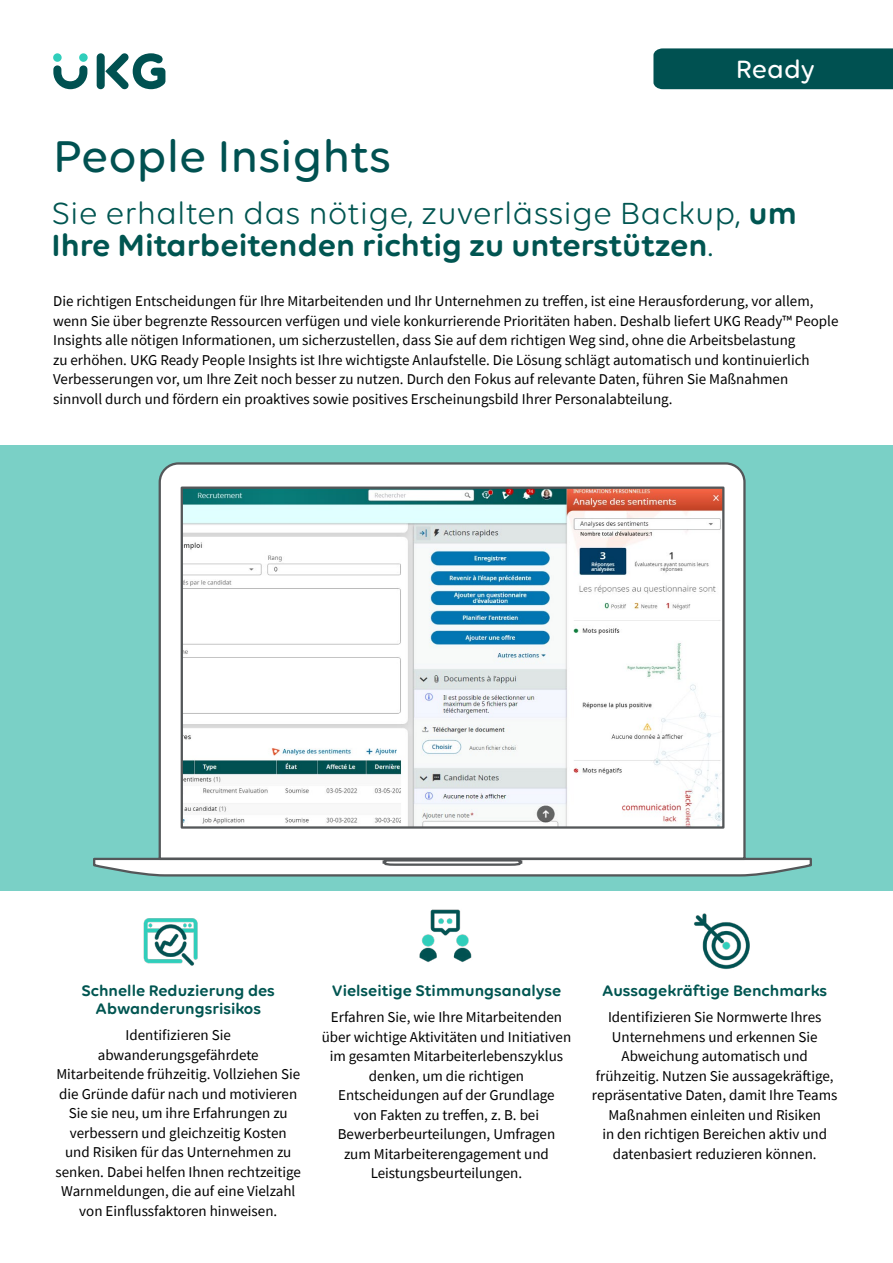
<style>
.page{position:relative;width:893px;height:1263px;background:#fff}
.page>*{position:absolute;margin:0;border:0;box-sizing:border-box;transform-origin:0 0}
.t1{font:500 48px "Volte Rounded";color:#005151}
.t2{font:33px/31.5px "Volte Rounded";color:#005551}
.t3{font:500 27px "Volte Rounded";color:#fff}
.t4{font:600 16.5px/18px "Volte Rounded";color:#005551;text-align:center}
.t5{font:15px/19.5px "Source Sans Pro";color:#000;text-align:center}
.s1{font-weight:600}
</style>
<div class="page">
<div style="left:0;top:445px;width:893px;height:446px;background:#7ad0c6"></div>
<img style="left:143px;top:918px;width:55px;height:48px">
<img style="left:694px;top:913px;width:56px;height:56px">
<img style="left:419px;top:909px;width:53px;height:53px">
<svg style="left:93px;top:462px;width:719px;height:415px"></svg>
<div style="left:653px;top:48px;width:240px;height:41px;background:#005151"></div>
<div style="left:97px;top:53px;width:8px;height:36px;background:#005151;border-radius:4px"></div>
<svg style="left:105px;top:53px;width:60px;height:36px"></svg>
<div style="left:53px;top:53px;width:9px;height:9px;background:#30cebb;border-radius:50%"></div>
<div style="left:79px;top:53px;width:9px;height:9px;background:#30cebb;border-radius:50%"></div>
<svg style="left:53px;top:65px;width:34px;height:24px"></svg>
<h3 class="t3" style="left:736px;top:53px;width:81px">Ready</h3>
<h1 class="t1" style="left:53px;top:128px;width:340px">People Insights</h1>
<h2 class="t2" style="left:52px;top:197px;width:747px">Sie erhalten das nötige, zuverlässige Backup, <span class="s1">um<br>Ihre Mitarbeitenden richtig zu unterstützen</span>.</h2>
<p class="t5" style="left:53px;top:292px;width:787px;text-align:left">Die richtigen Entscheidungen für Ihre Mitarbeitenden und Ihr Unternehmen zu treffen, ist eine Herausforderung, vor allem, wenn Sie über begrenzte Ressourcen verfügen und viele konkurrierende Prioritäten haben. Deshalb liefert UKG Ready™ People Insights alle nötigen Informationen, um sicherzustellen, dass Sie auf dem richtigen Weg sind, ohne die Arbeitsbelastung<br>zu erhöhen. UKG Ready People Insights ist Ihre wichtigste Anlaufstelle. Die Lösung schlägt automatisch und kontinuierlich Verbesserungen vor, um Ihre Zeit noch besser zu nutzen. Durch den Fokus auf relevante Daten, führen Sie Maßnahmen sinnvoll durch und fördern ein proaktives sowie positives Erscheinungsbild Ihrer Personalabteilung.</p>
<p class="t4" style="left:82px;top:981px;width:195px">Schnelle Reduzierung des<br>Abwanderungsrisikos</p>
<p class="t5" style="left:56px;top:1025px;width:247px">Identifizieren Sie abwanderungsgefährdete Mitarbeitende frühzeitig. Vollziehen Sie die Gründe dafür nach und motivieren Sie sie neu, um ihre Erfahrungen zu verbessern und gleichzeitig Kosten<br>und Risiken für das Unternehmen zu senken. Dabei helfen Ihnen rechtzeitige Warnmeldungen, die auf eine Vielzahl von Einflussfaktoren hinweisen.</p>
<p class="t4" style="left:332px;top:981px;width:231px">Vielseitige Stimmungsanalyse</p>
<p class="t5" style="left:322px;top:1008px;width:251px">Erfahren Sie, wie Ihre Mitarbeitenden über wichtige Aktivitäten und Initiativen im gesamten Mitarbeiterlebenszyklus denken, um die richtigen Entscheidungen auf der Grundlage<br>von Fakten zu treffen, z. B. bei Bewerberbeurteilungen, Umfragen<br>zum Mitarbeiterengagement und Leistungsbeurteilungen.</p>
<p class="t4" style="left:602px;top:981px;width:226px">Aussagekräftige Benchmarks</p>
<p class="t5" style="left:592px;top:1008px;width:247px">Identifizieren Sie Normwerte Ihres Unternehmens und erkennen Sie Abweichung automatisch und frühzeitig. Nutzen Sie aussagekräftige, repräsentative Daten, damit Ihre Teams Maßnahmen einleiten und Risiken<br>in den richtigen Bereichen aktiv und datenbasiert reduzieren können.</p>
</div>
